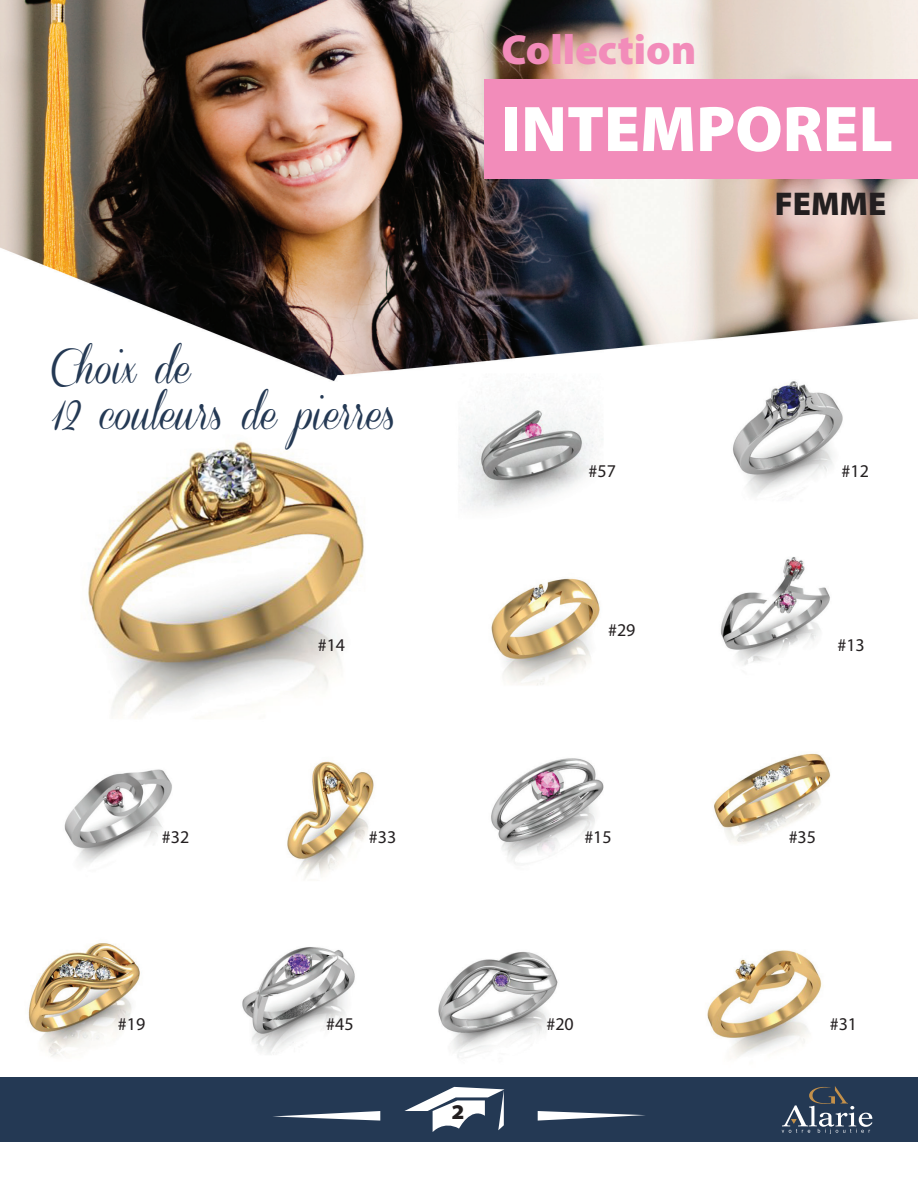
<style>
.page{position:relative;width:918px;height:1188px;background:#fff}
.page>*{position:absolute;margin:0;border:0;box-sizing:border-box;transform-origin:0 0}
.t1{font:900 64.95px "Myriad Pro";color:#fff}
.t2{font:900 42.15px "Myriad Pro";color:#f28cba}
.t3{font:38.85px/46.7px "Coneria Script Demo";color:#243954}
.t4{font:900 33px "Myriad Pro";color:#231f20}
.t5{font:900 semi-expanded 21px "Myriad Pro";color:#231f20}
.t6{font:18px "Myriad Pro";color:#231f20}
</style>
<div class="page">
<img style="left:0;top:0;width:918px;height:1078px">
<div style="left:485px;top:80px;width:433px;height:99px;background:#f28cba"></div>
<div style="left:0;top:1078px;width:918px;height:64px;background:#243954"></div>
<svg style="left:782px;top:1086px;width:91px;height:48px"></svg>
<svg style="left:273px;top:1111px;width:107px;height:10px"></svg>
<svg style="left:538px;top:1111px;width:107px;height:10px"></svg>
<svg style="left:404px;top:1087px;width:101px;height:45px"></svg>
<h2 class="t2" style="left:501px;top:21px;width:196px">Collection</h2>
<h1 class="t1" style="left:501px;top:86px;width:393px">INTEMPOREL</h1>
<h3 class="t3" style="left:51px;top:346px;width:346px">Choix de<br>12 couleurs de pierres</h3>
<p class="t6" style="left:318px;top:633px;width:29px">#14</p>
<p class="t6" style="left:589px;top:459px;width:29px">#57</p>
<p class="t6" style="left:608px;top:619px;width:29px">#29</p>
<h3 class="t4" style="left:775px;top:182px;width:113px">FEMME</h3>
<p class="t6" style="left:842px;top:459px;width:29px">#12</p>
<p class="t6" style="left:837px;top:633px;width:29px">#13</p>
<p class="t6" style="left:369px;top:826px;width:29px">#33</p>
<p class="t6" style="left:789px;top:826px;width:29px">#35</p>
<p class="t6" style="left:162px;top:826px;width:29px">#32</p>
<p class="t6" style="left:584px;top:826px;width:29px">#15</p>
<p class="t6" style="left:118px;top:1013px;width:29px">#19</p>
<p class="t6" style="left:326px;top:1013px;width:29px">#45</p>
<p class="t6" style="left:546px;top:1013px;width:29px">#20</p>
<p class="t6" style="left:830px;top:1013px;width:29px">#31</p>
<p class="t5" style="left:451px;top:1098px;width:14px">2</p>
</div>
